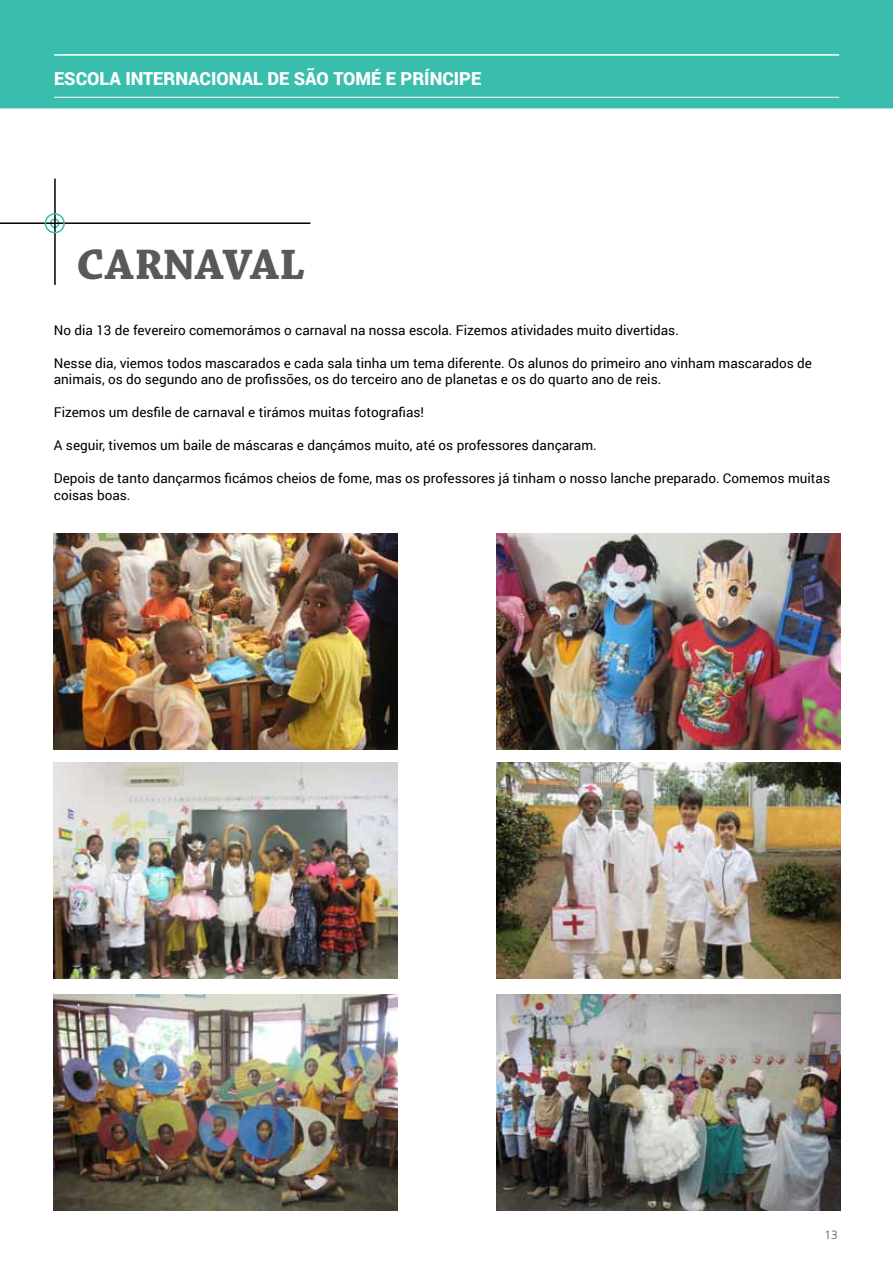
<style>
.page{position:relative;width:893px;height:1263px;background:#fff}
.page>*{position:absolute;margin:0;border:0;box-sizing:border-box;transform-origin:0 0}
.t1{font:700 45px "Chaparral Pro";letter-spacing:.005em;color:#58595b}
.t2{font:900 18px "Roboto";color:#fff}
.t3{font:13.5px/16.5px "Roboto";color:#000}
.t4{font:300 12px "Frutiger";color:#58595b}
</style>
<div class="page">
<div style="left:0;top:0;width:893px;height:108px;background:#39bdac"></div>
<hr style="left:54px;top:54px;width:785px;height:2px;background:#fff">
<hr style="left:54px;top:97px;width:785px;height:1px;background:#fff">
<div style="left:50px;top:218px;width:10px;height:10px;border:2px solid #39bdac;border-radius:50%"></div>
<hr style="left:0;top:222px;width:310px;height:2px;background:#000">
<hr style="left:54px;top:179px;width:2px;height:106px;background:#000">
<div style="left:45px;top:213px;width:20px;height:20px;border:2px solid #39bdac;border-radius:50%"></div>
<img style="left:54px;top:534px;width:344px;height:216px">
<img style="left:496px;top:534px;width:344px;height:216px">
<img style="left:54px;top:762px;width:344px;height:216px">
<img style="left:496px;top:762px;width:344px;height:216px">
<img style="left:54px;top:995px;width:344px;height:216px">
<img style="left:496px;top:995px;width:344px;height:216px">
<h2 class="t2" style="left:54px;top:66px;width:146px">ESCOLA INTERNACIO</h2>
<h2 class="t2" style="left:229px;top:66px;width:254px">NAL DE SÃO TOMÉ E PRÍNCIPE</h2>
<h1 class="t1" style="left:77px;top:238px;width:229px">CARNAVAL</h1>
<p class="t3" style="left:54px;top:321px;width:627px">No dia 13 de fevereiro comemorámos o carnaval na nossa escola. Fizemos atividades muito divertidas.</p>
<p class="t3" style="left:54px;top:354px;width:760px">Nesse dia, viemos todos mascarados e cada sala tinha um tema diferente. Os alunos do primeiro ano vinham mascarados de animais, os do segundo ano de profissões, os do terceiro ano de planetas e os do quarto ano de reis.</p>
<p class="t3" style="left:54px;top:403px;width:372px">Fizemos um desfile de carnaval e tirámos muitas fotografias!</p>
<p class="t3" style="left:54px;top:436px;width:544px">A seguir, tivemos um baile de máscaras e dançámos muito, até os professores dançaram.</p>
<p class="t3" style="left:54px;top:469px;width:778px">Depois de tanto dançarmos ficámos cheios de fome, mas os professores já tinham o nosso lanche preparado. Comemos muitas coisas boas.</p>
<p class="t4" style="left:824px;top:1228px;width:15px">13</p>
</div>
